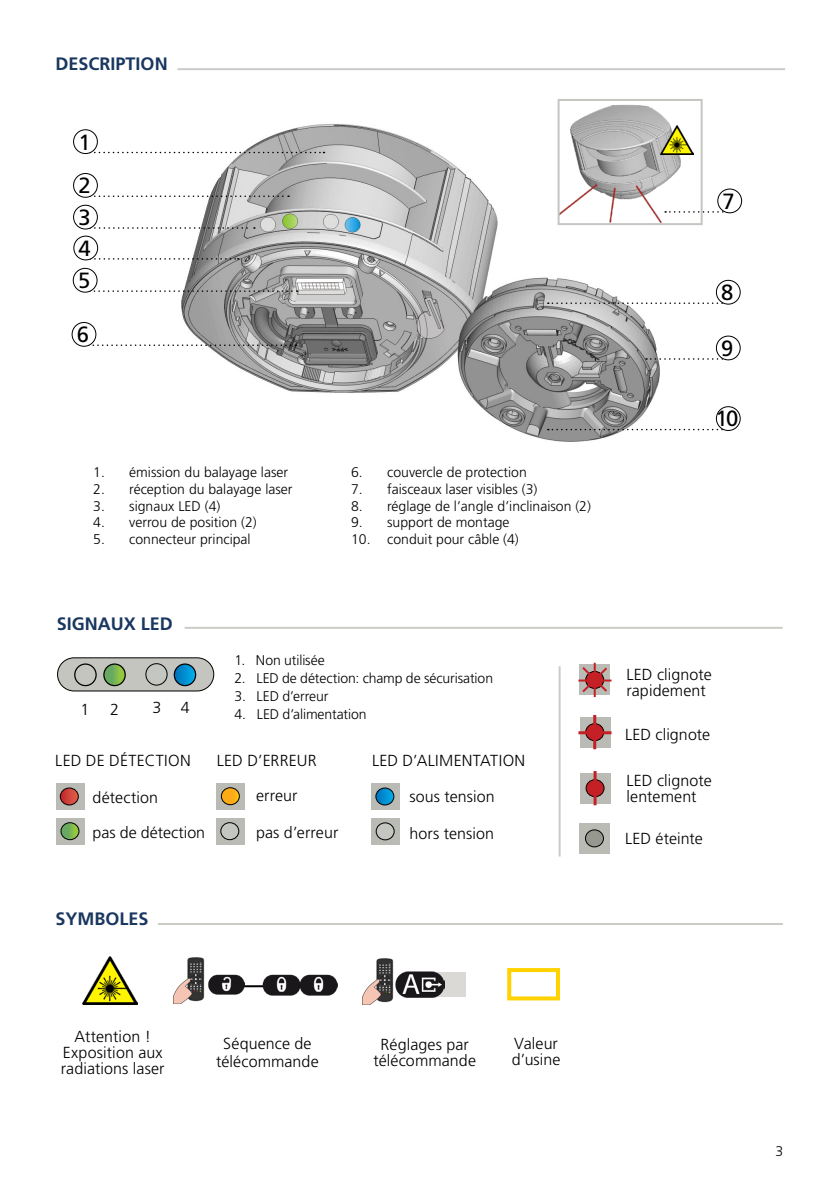
<style>
.page{position:relative;width:840px;height:1191px;background:#fff}
.page>*{position:absolute;margin:0;border:0;box-sizing:border-box;transform-origin:0 0}
.t1{font:22px/31.6px "Frutiger LT Std";color:#000}
.t2{font:700 18px "Frutiger LT Std";color:#1a3760}
.t3{font:300 16px/16px "Frutiger LT Std";letter-spacing:.005em;color:#000;text-align:center}
.t4{font:300 16px "Frutiger LT Std";letter-spacing:.025em;color:#000}
.t5{font:300 14px "Frutiger LT Std";color:#000}
</style>
<div class="page">
<img style="left:82px;top:956px;width:55px;height:48px">
<div style="left:579px;top:717px;width:31px;height:30px;background:#bbbbb5"></div>
<div style="left:585px;top:723px;width:18px;height:17px;background:#c62027;border-radius:50%"></div>
<div style="left:585px;top:723px;width:19px;height:18px;border:1px solid #000;border-radius:50%"></div>
<hr style="left:593px;top:715px;width:3px;height:34px;background:#c62027">
<hr style="left:578px;top:731px;width:33px;height:3px;background:#c62027">
<div style="left:579px;top:664px;width:30px;height:31px;background:#bbbbb5"></div>
<hr style="left:593px;top:662px;width:2px;height:35px;background:#c62027">
<hr style="left:578px;top:679px;width:33px;height:2px;background:#c62027">
<svg style="left:580px;top:665px;width:29px;height:29px"></svg>
<div style="left:579px;top:823px;width:31px;height:30px;background:#bbbbb5"></div>
<div style="left:585px;top:830px;width:18px;height:17px;background:#969890;border-radius:50%"></div>
<div style="left:584px;top:829px;width:19px;height:18px;border:1px solid #000;border-radius:50%"></div>
<div style="left:56px;top:783px;width:29px;height:26px;background:#bbbbb5"></div>
<svg style="left:60px;top:788px;width:18px;height:17px"></svg>
<div style="left:60px;top:787px;width:19px;height:18px;border:1px solid #000;border-radius:50%"></div>
<div style="left:56px;top:818px;width:29px;height:26px;background:#bbbbb5"></div>
<svg style="left:61px;top:822px;width:18px;height:17px"></svg>
<div style="left:60px;top:822px;width:19px;height:18px;border:1px solid #000;border-radius:50%"></div>
<div style="left:216px;top:783px;width:29px;height:26px;background:#bbbbb5"></div>
<svg style="left:221px;top:787px;width:18px;height:17px"></svg>
<div style="left:221px;top:787px;width:19px;height:18px;border:1px solid #000;border-radius:50%"></div>
<div style="left:216px;top:818px;width:29px;height:26px;background:#bbbbb5"></div>
<div style="left:221px;top:822px;width:18px;height:17px;background:#c4c6c1;border-radius:50%"></div>
<div style="left:220px;top:822px;width:19px;height:18px;border:1px solid #000;border-radius:50%"></div>
<div style="left:371px;top:783px;width:28px;height:26px;background:#bbbbb5"></div>
<svg style="left:375px;top:788px;width:18px;height:17px"></svg>
<div style="left:375px;top:787px;width:19px;height:18px;border:1px solid #000;border-radius:50%"></div>
<div style="left:371px;top:818px;width:28px;height:26px;background:#bbbbb5"></div>
<div style="left:376px;top:823px;width:18px;height:17px;background:#c4c6c1;border-radius:50%"></div>
<div style="left:375px;top:822px;width:19px;height:18px;border:1px solid #000;border-radius:50%"></div>
<img style="left:146px;top:124px;width:513px;height:317px">
<img style="left:560px;top:104px;width:134px;height:118px">
<div style="left:557px;top:99px;width:145px;height:126px;border:2px solid #c4c6c1"></div>
<svg style="left:91px;top:152px;width:233px;height:1px"></svg>
<div style="left:73px;top:129px;width:25px;height:25px;border:1px solid #000;border-radius:50%"></div>
<svg style="left:91px;top:195px;width:198px;height:2px"></svg>
<div style="left:73px;top:173px;width:25px;height:25px;border:1px solid #000;border-radius:50%"></div>
<svg style="left:89px;top:227px;width:166px;height:2px"></svg>
<div style="left:73px;top:205px;width:25px;height:24px;border:1px solid #000;border-radius:50%"></div>
<svg style="left:89px;top:258px;width:150px;height:2px"></svg>
<div style="left:73px;top:236px;width:25px;height:24px;border:1px solid #000;border-radius:50%"></div>
<svg style="left:91px;top:290px;width:206px;height:2px"></svg>
<div style="left:73px;top:268px;width:24px;height:25px;border:1px solid #000;border-radius:50%"></div>
<svg style="left:90px;top:344px;width:206px;height:2px"></svg>
<div style="left:72px;top:322px;width:24px;height:25px;border:1px solid #000;border-radius:50%"></div>
<svg style="left:547px;top:302px;width:175px;height:2px"></svg>
<div style="left:715px;top:280px;width:25px;height:25px;border:1px solid #000;border-radius:50%"></div>
<svg style="left:547px;top:429px;width:175px;height:1px"></svg>
<div style="left:715px;top:406px;width:25px;height:25px;border:1px solid #000;border-radius:50%"></div>
<svg style="left:645px;top:358px;width:79px;height:2px"></svg>
<div style="left:715px;top:335px;width:25px;height:25px;border:1px solid #000;border-radius:50%"></div>
<img style="left:659px;top:126px;width:33px;height:28px">
<svg style="left:664px;top:211px;width:62px;height:2px"></svg>
<div style="left:717px;top:188px;width:24px;height:25px;border:1px solid #000;border-radius:50%"></div>
<div style="left:57px;top:658px;width:157px;height:33px;background:#c5c5c0;border-radius:17px"></div>
<div style="left:57px;top:657px;width:157px;height:34px;border:1px solid #000;border-radius:17px"></div>
<div style="left:145px;top:663px;width:22px;height:22px;border:1px solid #000;border-radius:50%"></div>
<svg style="left:174px;top:664px;width:21px;height:21px"></svg>
<div style="left:174px;top:663px;width:22px;height:23px;border:1px solid #000;border-radius:50%"></div>
<svg style="left:104px;top:664px;width:21px;height:21px"></svg>
<div style="left:103px;top:663px;width:23px;height:23px;border:1px solid #000;border-radius:50%"></div>
<div style="left:74px;top:663px;width:23px;height:23px;border:1px solid #000;border-radius:50%"></div>
<hr style="left:558px;top:666px;width:2px;height:190px;background:#969890">
<div style="left:406px;top:972px;width:59px;height:24px;background:#dad9d5"></div>
<hr style="left:229px;top:985px;width:71px;height:2px;background:#000">
<img style="left:217px;top:974px;width:28px;height:20px">
<img style="left:406px;top:971px;width:38px;height:26px">
<img style="left:174px;top:957px;width:43px;height:46px">
<img style="left:262px;top:974px;width:75px;height:21px">
<img style="left:362px;top:958px;width:44px;height:46px">
<div style="left:507px;top:968px;width:52px;height:32px;background:#fff;border:4px solid #ffd200"></div>
<div style="left:580px;top:773px;width:30px;height:30px;background:#bbbbb5"></div>
<div style="left:585px;top:779px;width:18px;height:17px;background:#c62027;border-radius:50%"></div>
<div style="left:585px;top:779px;width:19px;height:18px;border:1px solid #000;border-radius:50%"></div>
<hr style="left:593px;top:771px;width:3px;height:34px;background:#c62027">
<hr style="left:177px;top:68px;width:607px;height:2px;background:#969890">
<hr style="left:158px;top:923px;width:624px;height:2px;background:#969890">
<hr style="left:184px;top:627px;width:598px;height:2px;background:#969890">
<p class="t2" style="left:55px;top:53px;width:114px">DESCRIPTION</p>
<h1 class="t1" style="left:78px;top:120px;width:14px;line-height:43.8px">1<br>2</h1>
<h1 class="t1" style="left:78px;top:202px;width:14px;text-align:justify">3<br>4<br>5</h1>
<h1 class="t1" style="left:77px;top:319px;width:14px">6</h1>
<p class="t5" style="left:93px;top:464px;width:196px">1. émission du balayage laser</p>
<p class="t5" style="left:93px;top:481px;width:201px">2. réception du balayage laser</p>
<p class="t5" style="left:93px;top:498px;width:129px">3. signaux LED (4)</p>
<p class="t5" style="left:93px;top:515px;width:165px">4. verrou de position (2)</p>
<p class="t5" style="left:93px;top:531px;width:159px">5. connecteur principal</p>
<p class="t2" style="left:57px;top:613px;width:118px">SIGNAUX LED</p>
<p class="t5" style="left:351px;top:464px;width:177px">6. couvercle de protection</p>
<p class="t5" style="left:351px;top:481px;width:188px">7. faisceaux laser visibles (3)</p>
<p class="t5" style="left:351px;top:498px;width:241px">8. réglage de l’angle d’inclinaison (2)</p>
<p class="t5" style="left:351px;top:515px;width:160px">9. support de montage</p>
<p class="t5" style="left:351px;top:531px;width:169px">10. conduit pour câble (4)</p>
<p class="t3" style="left:81px;top:701px;width:10px">1</p>
<p class="t3" style="left:110px;top:701px;width:10px">2</p>
<p class="t3" style="left:152px;top:700px;width:39px">3 4</p>
<p class="t5" style="left:234px;top:652px;width:92px">1. Non utilisée</p>
<p class="t5" style="left:234px;top:670px;width:260px">2. LED de détection: champ de sécurisation</p>
<p class="t5" style="left:234px;top:688px;width:95px">3. LED d’erreur</p>
<p class="t5" style="left:234px;top:706px;width:134px">4. LED d’alimentation</p>
<p class="t3" style="left:55px;top:752px;width:137px">LED DE DÉTECTION</p>
<p class="t3" style="left:217px;top:752px;width:101px">LED D’ERREUR</p>
<p class="t4" style="left:372px;top:751px;width:155px">LED D’ALIMENTATION</p>
<p class="t3" style="left:92px;top:789px;width:67px">détection</p>
<p class="t3" style="left:256px;top:787px;width:43px">erreur</p>
<p class="t3" style="left:409px;top:788px;width:87px">sous tension</p>
<p class="t3" style="left:92px;top:825px;width:114px">pas de détection</p>
<p class="t3" style="left:256px;top:824px;width:84px">pas d’erreur</p>
<p class="t3" style="left:409px;top:825px;width:86px">hors tension</p>
<p class="t2" style="left:55px;top:908px;width:95px">SYMBOLES</p>
<h1 class="t1" style="left:722px;top:185px;width:14px">7</h1>
<h1 class="t1" style="left:720px;top:277px;width:14px">8</h1>
<h1 class="t1" style="left:720px;top:332px;width:14px">9</h1>
<h1 class="t1" style="left:715px;top:403px;width:24px">10</h1>
<p class="t3" style="left:626px;top:666px;width:87px;text-align:left">LED clignote rapidement</p>
<p class="t3" style="left:624px;top:726px;width:87px">LED clignote</p>
<p class="t3" style="left:626px;top:772px;width:87px;text-align:left">LED clignote lentement</p>
<p class="t3" style="left:624px;top:831px;width:79px">LED éteinte</p>
<p class="t3" style="left:61px;top:1028px;width:105px">Attention !<br>Exposition aux radiations laser</p>
<p class="t3" style="left:216px;top:1035px;width:104px;line-height:18px">Séquence de télécommande</p>
<p class="t3" style="left:511px;top:1035px;width:50px;text-align:left">Valeur d’usine</p>
<p class="t3" style="left:373px;top:1037px;width:104px">Réglages par télécommande</p>
<p class="t5" style="left:775px;top:1143px;width:9px">3</p>
</div>
